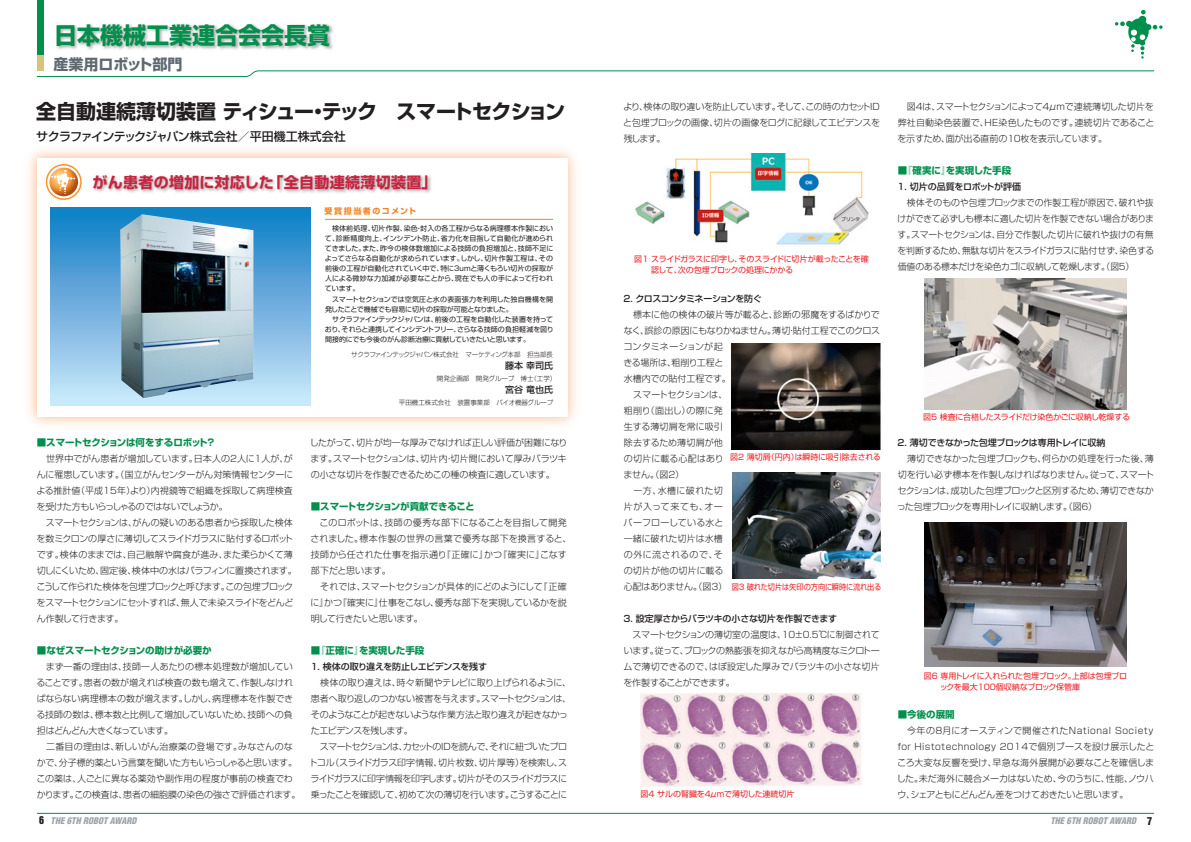
<style>
.page{position:relative;width:1191px;height:842px;background:#fff}
.page>*{position:absolute;margin:0;border:0;box-sizing:border-box;transform-origin:0 0}
.t1{font:700 23px "Shin Go Pr 6 N";color:#008f4d}
.t2{font:700 20px "Shin Go Pr 6 N";letter-spacing:-.02em;color:#231f20}
.t3{font:700 15px "Shin Go Pr 6 N";letter-spacing:.02em;color:#c8233f}
.t4{font:700 15px "Shin Go Pr 6 N";letter-spacing:-.005em;color:#5f696f}
.t5{font:500 12px "Shin Go Pr 6 N";letter-spacing:-.045em;color:#231f20}
.t6{font:700 9.5px "Shin Go Pr 6 N";letter-spacing:-.015em;color:#008f4d}
.t7{font:300 9px/16px "Shin Go Pr 6 N";letter-spacing:-.02em;color:#231f20}
.t8{font:300 9px/16px "Shin Go Pr 6 N";color:#231f20}
.t9{font:300 9px "Shin Go Pr 6 N";letter-spacing:-.07em;color:#231f20}
.t10{font:300 9px "Shin Go Pr 6 N";letter-spacing:-.05em;color:#231f20}
.t11{font:500 9px "Shin Go Pr 6 N";letter-spacing:-.025em;color:#231f20}
.t12{font:italic 900 condensed 9px "Helvetica";color:#9da5ab}
.t13{font:300 9px "Shin Go Pr 6 N";letter-spacing:-.04em;color:#231f20}
.t14{font:300 9px "Shin Go Pr 6 N";letter-spacing:-.055em;color:#231f20}
.t15{font:8px/11px "Shin Go Pr 6 N";letter-spacing:-.035em;color:#ee1d23}
.t16{font:8px "Shin Go Pr 6 N";letter-spacing:-.015em;color:#ee1d23;scale:.9 1}
.t17{font:8px "Shin Go Pr 6 N";letter-spacing:-.015em;color:#ee1d23}
.t18{font:8px "Shin Go Pr 6 N";letter-spacing:-.01em;color:#ee1d23}
.t19{font:700 8px "Shin Go Pr 6 N";letter-spacing:.2em;color:#f58220}
.t20{font:7px/10px "Shin Go Pr 6 N";color:#231f20}
.t21{font:300 6.5px "Shin Go Pr 6 N";letter-spacing:-.015em;color:#231f20}
.t22{font:300 6.5px "Shin Go Pr 6 N";letter-spacing:-.065em;color:#231f20}
.s1{font-weight:500}
.s2{font-family:"Helvetica Inserat";font-weight:400;font-style:normal;font-stretch:normal;font-size:10px;color:#231f20}
</style>
<div class="page">
<img style="left:635px;top:154px;width:234px;height:90px">
<img style="left:731px;top:343px;width:149px;height:106px">
<img style="left:924px;top:279px;width:203px;height:131px">
<img style="left:924px;top:522px;width:203px;height:145px">
<img style="left:732px;top:472px;width:148px;height:106px">
<img style="left:640px;top:693px;width:222px;height:94px">
<hr style="left:37px;top:813px;width:1117px;height:1px;background:#008f4d">
<div style="left:37px;top:0;width:6px;height:71px;background:#008f4d"></div>
<div style="left:37px;top:56px;width:6px;height:15px;background:#dbc27c"></div>
<svg style="left:1115px;top:10px;width:47px;height:49px"></svg>
<svg style="left:36px;top:70px;width:1118px;height:7px"></svg>
<img style="left:93px;top:175px;width:338px;height:18px">
<svg style="left:49px;top:168px;width:29px;height:28px"></svg>
<svg style="left:51px;top:170px;width:24px;height:24px"></svg>
<div style="left:46px;top:164px;width:36px;height:36px;border:2px solid #f79332;border-radius:50%"></div>
<div style="left:51px;top:207px;width:260px;height:198px;background:linear-gradient(to bottom,#0d7bc4,#cfe7fa)"></div>
<img style="left:56px;top:23px;width:277px;height:27px">
<hr style="left:325px;top:219px;width:228px;height:1px;background:#f58220">
<img style="left:120px;top:214px;width:133px;height:184px">
<p class="t1" style="left:54px;top:17px;width:278px">日本機械工業連合会会長賞</p>
<p class="t4" style="left:53px;top:52px;width:130px">産業用ロボット部門</p>
<p class="t2" style="left:36px;top:96px;width:530px">全自動連続薄切装置 ティシュー・テック　スマートセクション</p>
<p class="t5" style="left:36px;top:127px;width:311px">サクラファインテックジャパン株式会社／平田機工株式会社</p>
<p class="t3" style="left:93px;top:170px;width:345px">がん患者の増加に対応した「全自動連続薄切装置」</p>
<p class="t19" style="left:324px;top:204px;width:93px">受賞担当者のコメント</p>
<p class="t20" style="left:325px;top:223px;width:230px;text-indent:7px">検体前処理、切片作製、染色・封入の各工程からなる病理標本作製において、診断精度向上、インシデント防止、省力化を目指して自動化が進められてきました。また、昨今の検体数増加による技師の負担増加と、技師不足によってさらなる自動化が求められています。しかし、切片作製工程は、その前後の工程が自動化されていく中で、特に3umと薄くもろい切片の採取が人による微妙な力加減が必要なことから、現在でも人の手によって行われています。<br>　スマートセクションでは空気圧と水の表面張力を利用した独自機構を開発したことで機械でも容易に切片の採取が可能となりました。<br>　サクラファインテックジャパンは、前後の工程を自動化した装置を持っており、それらと連携してインシデントフリー、さらなる技師の負担軽減を図り間接的にでも今後のがん診断治療に貢献していきたいと思います。</p>
<p class="t6" style="left:37px;top:435px;width:180px">■スマートセクションは何をするロボット？</p>
<p class="t7" style="left:36px;top:450px;width:262px">　世界中でがん患者が増加しています。日本人の２人に１人が、がんに罹患しています。（国立がんセンターがん対策情報センターによる推計値（平成15年）より）内視鏡等で組織を採取して病理検査を受けた方もいらっしゃるのではないでしょうか。<br>　スマートセクションは、がんの疑いのある患者から採取した検体を数ミクロンの厚さに薄切してスライドガラスに貼付するロボットです。検体のままでは、自己融解や腐食が進み、また柔らかくて薄切しにくいため、固定後、検体中の水はパラフィンに置換されます。こうして作られた検体を包埋ブロックと呼びます。この包埋ブロックをスマートセクションにセットすれば、無人で未染スライドをどんどん作製して行きます。</p>
<p class="t6" style="left:37px;top:643px;width:176px">■なぜスマートセクションの助けが必要か</p>
<p class="t7" style="left:36px;top:658px;width:265px">　まず一番の理由は、技師一人あたりの標本処理数が増加していることです。患者の数が増えれば検査の数も増えて、作製しなければならない病理標本の数が増えます。しかし、病理標本を作製できる技師の数は、標本数と比例して増加していないため、技師への負担はどんどん大きくなっています。<br>　二番目の理由は、新しいがん治療薬の登場です。みなさんのなかで、分子標的薬という言葉を聞いた方もいらっしゃると思います。この薬は、人ごとに異なる薬効や副作用の程度が事前の検査でわかります。この検査は、患者の細胞膜の染色の強さで評価されます。</p>
<p class="t22" style="left:351px;top:349px;width:203px">サクラファインテックジャパン株式会社　マーケティング本部　担当部長</p>
<p class="t11" style="left:505px;top:358px;width:49px">藤本 幸司氏</p>
<p class="t21" style="left:437px;top:373px;width:121px">開発企画部　開発グループ　博士（工学）</p>
<p class="t11" style="left:505px;top:382px;width:49px">宮谷 竜也氏</p>
<p class="t21" style="left:399px;top:397px;width:156px">平田機工株式会社　装置事業部　バイオ機器グループ</p>
<p class="t7" style="left:310px;top:434px;width:259px;text-align:justify">したがって、切片が均一な厚みでなければ正しい評価が困難になります。スマートセクションは、切片内・切片間において厚みバラツキの小さな切片を作製できるためこの種の検査に適しています。</p>
<p class="t6" style="left:311px;top:499px;width:165px">■スマートセクションが貢献できること</p>
<p class="t8" style="left:310px;top:514px;width:262px;text-indent:9px">このロボットは、技師の優秀な部下になることを目指して開発されました。標本作製の世界の言葉で優秀な部下を換言すると、技師から任された仕事を指示通り『正確に』かつ『確実に』こなす部下だと思います。<br>　それでは、スマートセクションが具体的にどのようにして『正確に』かつ『確実に』仕事をこなし、優秀な部下を実現しているかを説明して行きたいと思います。</p>
<p class="t6" style="left:311px;top:643px;width:115px">■『正確に』を実現した手段</p>
<p class="t11" style="left:310px;top:659px;width:179px">１. 検体の取り違えを防止しエビデンスを残す</p>
<p class="t7" style="left:311px;top:674px;width:262px">　検体の取り違えは、時々新聞やテレビに取り上げられるように、</p>
<p class="t10" style="left:311px;top:691px;width:262px">患者へ取り返しのつかない被害を与えます。スマートセクションは、</p>
<p class="t7" style="left:311px;top:706px;width:258px">そのようなことが起きないような作業方法と取り違えが起きなかっ</p>
<p class="t14" style="left:311px;top:723px;width:104px">たエビデンスを残します。</p>
<p class="t9" style="left:320px;top:739px;width:249px">スマートセクションは、カセットのIDを読んで、それに紐づいたプロ</p>
<p class="t7" style="left:309px;top:754px;width:260px">トコル（スライドガラス印字情報、切片枚数、切片厚等）を検索し、ス</p>
<p class="t9" style="left:311px;top:771px;width:258px">ライドガラスに印字情報を印字します。切片がそのスライドガラスに</p>
<p class="t10" style="left:311px;top:787px;width:258px">乗ったことを確認して、初めて次の薄切を行います。こうすることに</p>
<p class="t7" style="left:623px;top:98px;width:258px;text-align:justify">より、検体の取り違いを防止しています。そして、この時のカセットIDと包埋ブロックの画像、切片の画像をログに記録してエビデンスを残します。</p>
<p class="t15" style="left:651px;top:253px;width:219px;text-indent:-17px">図１ スライドガラスに印字し、そのスライドに切片が載ったことを確認して、次の包埋ブロックの処理にかかる</p>
<p class="t8" style="left:622px;top:290px;width:259px"><span class="s1">２. クロスコンタミネーションを防ぐ<br></span>　標本に他の検体の破片等が載ると、診断の邪魔をするばかりでなく、誤診の原因にもなりかねません。薄切・貼付工程でこのクロスコンタミネーションが起<br>きる場所は、粗削り工程と<br>水槽内での貼付工程です。<br>　スマートセクションは、<br>粗削り（面出し）の際に発<br>生する薄切屑を常に吸引<br>除去するため薄切屑が他<br>の切片に載る心配はあり<br>ません。（図２）<br>　一方、水槽に破れた切<br>片が入って来ても、オー<br>バーフローしている水と<br>一緒に破れた切片は水槽<br>の外に流されるので、そ<br>の切片が他の切片に載る<br>心配はありません。（図３）</p>
<p class="t7" style="left:622px;top:610px;width:259px"><span class="s1">３. 設定厚さからバラツキの小さな切片を作製できます<br></span>　スマートセクションの薄切室の温度は、10±0.5℃に制御されています。従って、ブロックの熱膨張を抑えながら高精度なミクロトームで薄切できるので、はぼ設定した厚みでバラツキの小さな切片を作製することができます。</p>
<p class="t17" style="left:730px;top:450px;width:152px">図２ 薄切屑（円内）は瞬時に吸引除去される</p>
<p class="t16" style="left:732px;top:580px;width:168px">図３ 破れた切片は矢印の方向に瞬時に流れ出る</p>
<p class="t18" style="left:640px;top:787px;width:155px">図４ サルの腎臓を４μmで薄切した連続切片</p>
<p class="t7" style="left:897px;top:98px;width:258px;text-align:justify">　図４は、スマートセクションによって４μmで連続薄切した切片を弊社自動染色装置で、HE染色したものです。連続切片であることを示すため、面が出る直前の１０枚を表示しています。</p>
<p class="t6" style="left:897px;top:163px;width:115px">■『確実に』を実現した手段</p>
<p class="t11" style="left:896px;top:179px;width:126px">１. 切片の品質をロボットが評価</p>
<p class="t7" style="left:907px;top:194px;width:248px">検体そのものや包埋ブロックまでの作製工程が原因で、破れや抜</p>
<p class="t7" style="left:897px;top:210px;width:258px">けができて必ずしも標本に適した切片を作製できない場合がありま</p>
<p class="t7" style="left:897px;top:226px;width:258px">す。スマートセクションは、自分で作製した切片に破れや抜けの有無</p>
<p class="t7" style="left:897px;top:242px;width:258px">を判断するため、無駄な切片をスライドガラスに貼付せず、染色する</p>
<p class="t13" style="left:897px;top:259px;width:238px">価値のある標本だけを染色カゴに収納して乾燥します。（図５）</p>
<p class="t15" style="left:923px;top:411px;width:208px">図５ 検査に合格したスライドだけ染色かごに収納し乾燥する</p>
<p class="t7" style="left:896px;top:434px;width:259px"><span class="s1">２. 薄切できなかった包埋ブロックは専用トレイに収納<br></span>　薄切できなかった包埋ブロックも、何らかの処理を行った後、薄切を行い必ず標本を作製しなければなりません。従って、スマートセクションは、成功した包埋ブロックと区別するため、薄切できなかった包埋ブロックを専用トレイに収納します。（図６）</p>
<p class="t15" style="left:939px;top:670px;width:189px;text-indent:-16px">図６ 専用トレイに入れられた包埋ブロック。上部は包埋ブロックを最大100個収納なブロック保管庫</p>
<p class="t6" style="left:897px;top:707px;width:58px">■今後の展開</p>
<p class="t7" style="left:896px;top:722px;width:259px;text-align:justify;text-indent:10px">今年の８月にオースティンで開催されたNational Society for Histotechnology 2014で個別ブースを設け展示したところ大変な反響を受け、早急な海外展開が必要なことを確信しました。未だ海外に競合メーカはないため、今のうちに、性能、ノウハウ、シェアともにどんどん差をつけておきたいと思います。</p>
<p class="t12" style="left:39px;top:815px;width:99px"><span class="s2">6</span> THE 6TH ROBOT AWARD</p>
<p class="t12" style="left:1050px;top:815px;width:103px">THE 6TH ROBOT AWARD <span class="s2">7</span></p>
</div>
